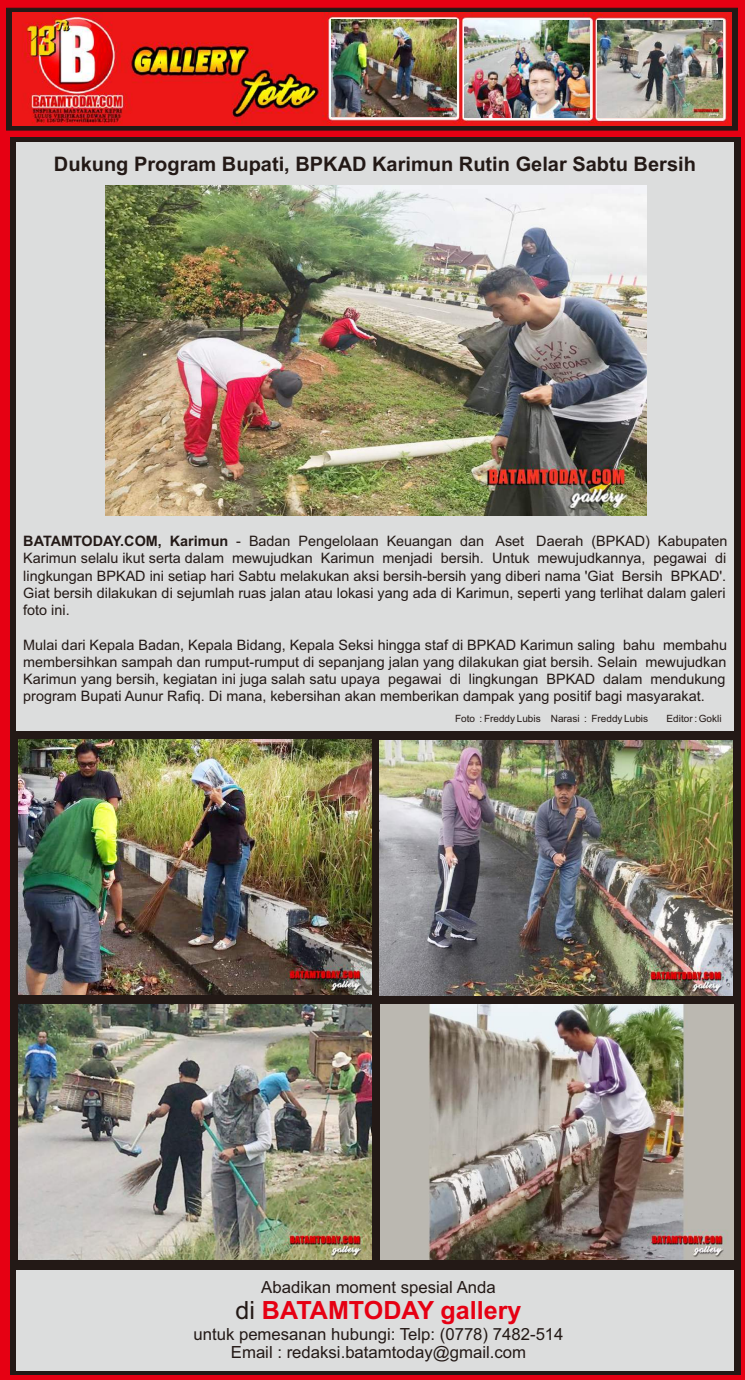
<style>
.page{position:relative;width:745px;height:1380px;background:#fff}
.page>*{position:absolute;margin:0;border:0;box-sizing:border-box;transform-origin:0 0}
.t1{font:700 25.12px "Arial";color:#e60013}
.t2{font:700 20px "Arial";color:#231916}
.t3{font:16.75px/18.6px "Arial";color:#231916;text-align:center}
.t4{font:14.38px/17.2px "Arial";color:#231916}
.t5{font:10px "Arial";color:#231916}
.s1{font-weight:700}
.s2{font-weight:400;color:#231916}
</style>
<div class="page">
<div style="left:0;top:0;width:744px;height:1380px;background:#e60013"></div>
<div style="left:10px;top:137px;width:730px;height:1238px;background:#231916"></div>
<div style="left:16px;top:142px;width:717px;height:588px;background:#dcdddd"></div>
<div style="left:16px;top:1270px;width:717px;height:101px;background:#dcdddd"></div>
<svg style="left:6px;top:8px;width:731px;height:122px;background:#451815"></svg>
<img style="left:12px;top:13px;width:719px;height:112px">
<img style="left:106px;top:185px;width:540px;height:330px">
<img style="left:18px;top:740px;width:353px;height:255px">
<img style="left:379px;top:740px;width:353px;height:255px">
<img style="left:19px;top:1005px;width:352px;height:255px">
<img style="left:380px;top:1005px;width:353px;height:255px">
<img style="left:331px;top:20px;width:125px;height:97px">
<img style="left:464px;top:21px;width:125px;height:97px">
<img style="left:597px;top:21px;width:125px;height:97px">
<h2 class="t2" style="left:54px;top:156px;width:643px">Dukung Program Bupati, BPKAD Karimun Rutin Gelar Sabtu Bersih</h2>
<p class="t4" style="left:23px;top:534px;width:705px"><span class="s1">BATAMTODAY.COM, Karimun</span> - Badan Pengelolaan Keuangan dan Aset Daerah (BPKAD) Kabupaten Karimun selalu ikut serta dalam mewujudkan Karimun menjadi bersih. Untuk mewujudkannya, pegawai di lingkungan BPKAD ini setiap hari Sabtu melakukan aksi bersih-bersih yang diberi nama 'Giat Bersih BPKAD'.<br>Giat bersih dilakukan di sejumlah ruas jalan atau lokasi yang ada di Karimun, seperti yang terlihat dalam galeri foto ini.</p>
<p class="t4" style="left:23px;top:637px;width:705px;text-align:justify">Mulai dari Kepala Badan, Kepala Bidang, Kepala Seksi hingga staf di BPKAD Karimun saling bahu membahu membersihkan sampah dan rumput-rumput di sepanjang jalan yang dilakukan giat bersih. Selain mewujudkan Karimun yang bersih, kegiatan ini juga salah satu upaya pegawai di lingkungan BPKAD dalam mendukung program Bupati Aunur Rafiq. Di mana, kebersihan akan memberikan dampak yang positif bagi masyarakat.</p>
<p class="t5" style="left:455px;top:715px;width:194px">Foto : Freddy Lubis Narasi : Freddy Lubis</p>
<p class="t5" style="left:666px;top:715px;width:57px">Editor : Gokli</p>
<p class="t3" style="left:261px;top:1279px;width:236px">Abadikan moment spesial Anda</p>
<h1 class="t1" style="left:235px;top:1301px;width:287px"><span class="s2">di</span> BATAMTODAY gallery</h1>
<p class="t3" style="left:193px;top:1326px;width:371px">untuk pemesanan hubungi: Telp: (0778) 7482-514<br>Email : redaksi.batamtoday@gmail.com</p>
</div>
